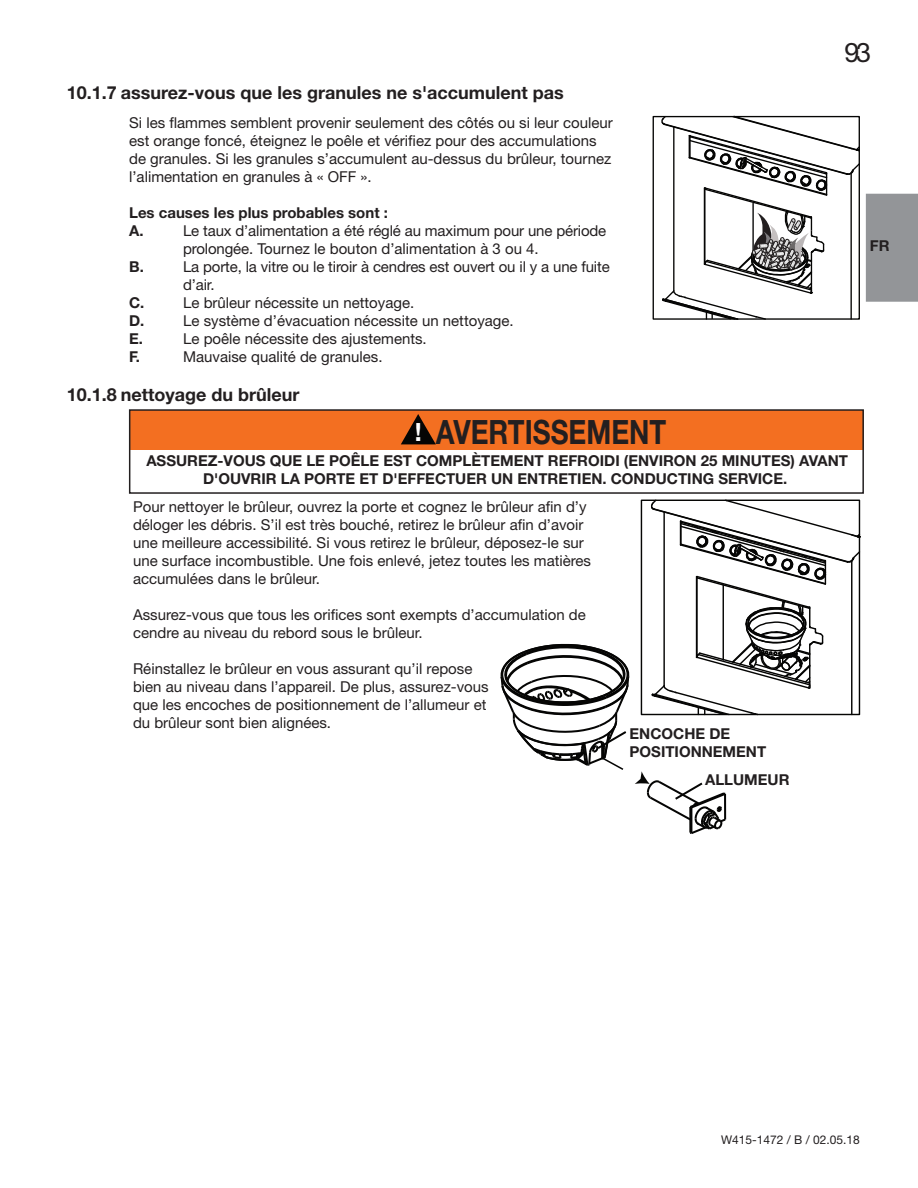
<style>
.page{position:relative;width:918px;height:1188px;background:#fff}
.page>*{position:absolute;margin:0;border:0;box-sizing:border-box;transform-origin:0 0}
.t1{font:700 33.6px "Helvetica Neue";color:#231f20;scale:.82 1}
.t2{font:27px "Helvetica Neue";color:#231f20}
.t3{font:700 18px "Helvetica Neue";color:#231f20}
.t4{font:700 16.2px/19.5px "Arial";color:#050504}
.t5{font:15px/18px "Helvetica Neue";color:#231f20}
.t6{font:700 15px/18px "Helvetica Neue";color:#231f20}
.t7{font:12px "Helvetica Neue";color:#231f20}
.s1{font-size:25.2px;color:#fff}
</style>
<div class="page">
<svg style="left:500px;top:499px;width:361px;height:335px"></svg>
<div style="left:627px;top:724px;width:109px;height:38px;background:#fff"></div>
<div style="left:711px;top:767px;width:73px;height:24px;background:#fff"></div>
<div style="left:130px;top:410px;width:733px;height:40px;background:#f36f21"></div>
<svg style="left:401px;top:414px;width:35px;height:30px"></svg>
<div style="left:129px;top:409px;width:734px;height:85px;border:2px solid #231f20"></div>
<svg style="left:661px;top:115px;width:257px;height:205px"></svg>
<p class="t3" style="left:67px;top:78px;width:499px">10.1.7 assurez-vous que les granules ne s'accumulent pas</p>
<p class="t5" style="left:129px;top:115px;width:485px">Si les flammes semblent provenir seulement des côtés ou si leur couleur est orange foncé, éteignez le poêle et vérifiez pour des accumulations de granules. Si les granules s’accumulent au-dessus du brûleur, tournez l’alimentation en granules à « OFF ».</p>
<p class="t6" style="left:129px;top:204px;width:260px">Les causes les plus probables sont :<br>A.</p>
<p class="t5" style="left:183px;top:223px;width:425px">Le taux d’alimentation a été réglé au maximum pour une période prolongée. Tournez le bouton d’alimentation à 3 ou 4.</p>
<p class="t6" style="left:129px;top:258px;width:16px">B.</p>
<p class="t5" style="left:183px;top:259px;width:428px">La porte, la vitre ou le tiroir à cendres est ouvert ou il y a une fuite d’air.</p>
<p class="t6" style="left:129px;top:294px;width:17px">C.</p>
<p class="t5" style="left:183px;top:295px;width:233px">Le brûleur nécessite un nettoyage.</p>
<p class="t6" style="left:129px;top:312px;width:17px">D.</p>
<p class="t5" style="left:183px;top:313px;width:332px">Le système d’évacuation nécessite un nettoyage.</p>
<p class="t6" style="left:129px;top:330px;width:15px">E.</p>
<p class="t5" style="left:183px;top:331px;width:245px">Le poêle nécessite des ajustements.</p>
<p class="t6" style="left:129px;top:348px;width:12px">F.</p>
<p class="t5" style="left:183px;top:349px;width:201px">Mauvaise qualité de granules.</p>
<p class="t3" style="left:67px;top:380px;width:234px">10.1.8 nettoyage du brûleur</p>
<p class="t1" style="left:415px;top:406px;width:308px"><span class="s1">!</span> AVERTISSEMENT</p>
<h2 class="t2" style="left:844px;top:33px;width:28px">93</h2>
<p class="t6" style="left:870px;top:237px;width:21px">FR</p>
<p class="t6" style="left:146px;top:452px;width:703px;text-align:center">ASSUREZ-VOUS QUE LE POÊLE EST COMPLÈTEMENT REFROIDI (ENVIRON 25 MINUTES) AVANT<br>D'OUVRIR LA PORTE ET D'EFFECTUER UN ENTRETIEN. CONDUCTING SERVICE.</p>
<p class="t5" style="left:133px;top:498px;width:460px">Pour nettoyer le brûleur, ouvrez la porte et cognez le brûleur afin d’y déloger les débris. S’il est très bouché, retirez le brûleur afin d’avoir une meilleure accessibilité. Si vous retirez le brûleur, déposez-le sur une surface incombustible. Une fois enlevé, jetez toutes les matières accumulées dans le brûleur.</p>
<p class="t5" style="left:133px;top:606px;width:454px">Assurez-vous que tous les orifices sont exempts d’accumulation de cendre au niveau du rebord sous le brûleur.</p>
<p class="t5" style="left:133px;top:660px;width:357px">Réinstallez le brûleur en vous assurant qu’il repose bien au niveau dans l’appareil. De plus, assurez-vous que les encoches de positionnement de l’allumeur et du brûleur sont bien alignées.</p>
<p class="t4" style="left:629px;top:725px;width:85px">LOCATING<br>NOTCH</p>
<p class="t6" style="left:630px;top:725px;width:138px">ENCOCHE DE<br>POSITIONNEMENT</p>
<p class="t6" style="left:705px;top:771px;width:86px">ALLUMEUR</p>
<p class="t4" style="left:713px;top:772px;width:69px">IGNITOR</p>
<p class="t7" style="left:721px;top:1131px;width:140px">W415-1472 / B / 02.05.18</p>
</div>
